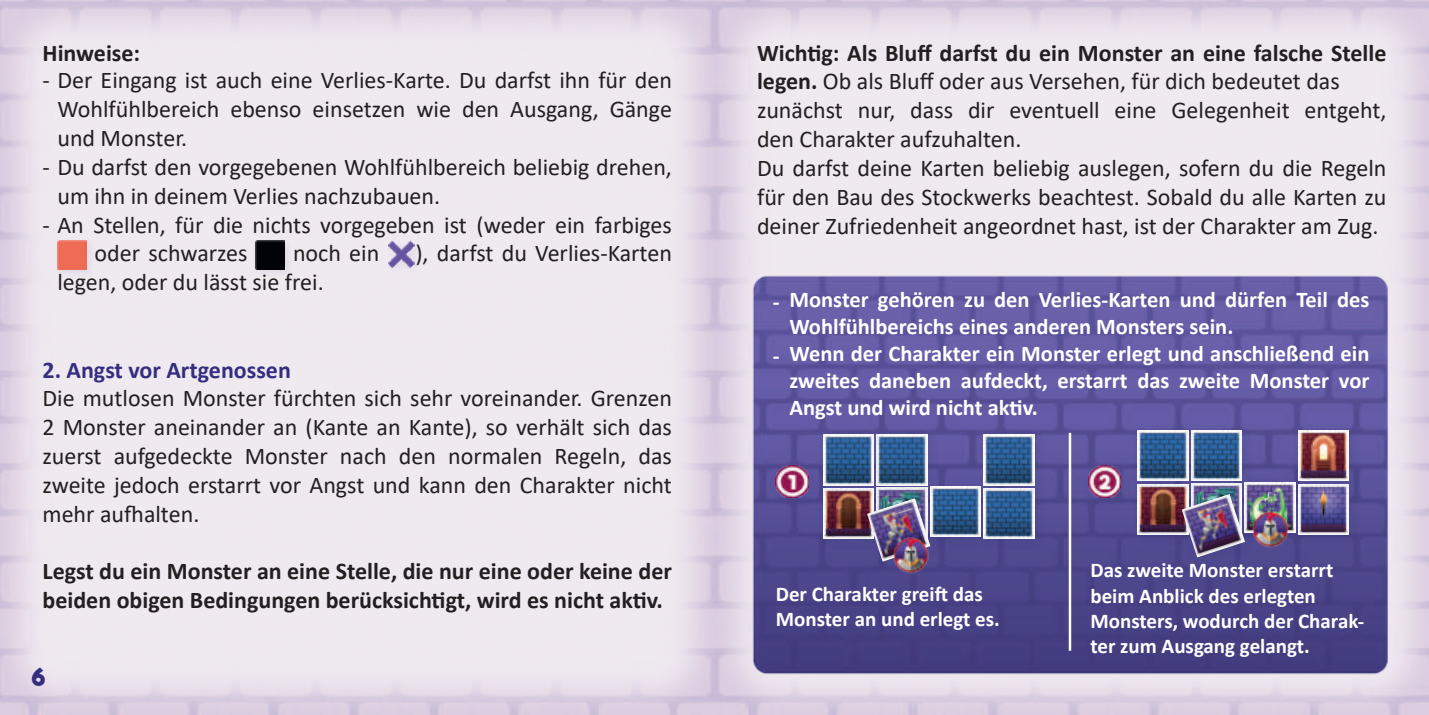
<style>
.page{position:relative;width:1429px;height:715px;background:#fff}
.page>*{position:absolute;margin:0;border:0;box-sizing:border-box;transform-origin:0 0}
.t1{font:24px/28.8px "Calibri";color:#231f20}
.t2{font:700 24px/28.8px "Calibri";color:#231f20}
.t3{font:700 24px "Calibri";color:#352e80}
.t4{font:700 24px "Riffic Free";color:#352e80}
.t5{font:700 22.5px/27px "Calibri";color:#fff}
.t6{font:700 21px/25.2px "Calibri";color:#fff}
.s1{font-weight:700}
</style>
<div class="page">
<img style="left:732px;top:161px;width:678px;height:530px">
<hr style="left:1068px;top:432px;width:3px;height:218px;background:#fff">
<div style="left:817px;top:429px;width:229px;height:143px;background:#2d3e71;opacity:.1"></div>
<div style="left:870px;top:429px;width:68px;height:67px;background:#2d3e71;opacity:.1"></div>
<img style="left:885px;top:435px;width:42px;height:50px">
<div style="left:924px;top:481px;width:68px;height:67px;background:#2d3e71;opacity:.1"></div>
<img style="left:930px;top:486px;width:47px;height:50px">
<div style="left:817px;top:483px;width:68px;height:67px;background:#4f498f"></div>
<img style="left:823px;top:496px;width:39px;height:42px">
<div style="left:817px;top:429px;width:68px;height:67px;background:#2d3e71;opacity:.1"></div>
<img style="left:823px;top:435px;width:50px;height:50px">
<div style="left:862px;top:493px;width:79px;height:79px;background:#2d3e71;opacity:.1"></div>
<img style="left:867px;top:498px;width:63px;height:63px">
<div style="left:977px;top:483px;width:68px;height:67px;background:#2d3e71;opacity:.1"></div>
<img style="left:984px;top:496px;width:50px;height:42px">
<div style="left:977px;top:429px;width:68px;height:67px;background:#2d3e71;opacity:.1"></div>
<img style="left:984px;top:435px;width:50px;height:50px">
<div style="left:1131px;top:425px;width:229px;height:143px;background:#2d3e71;opacity:.1"></div>
<div style="left:1185px;top:425px;width:68px;height:67px;background:#2d3e71;opacity:.1"></div>
<img style="left:1199px;top:430px;width:42px;height:50px">
<div style="left:1238px;top:477px;width:68px;height:67px;background:#2d3e71;opacity:.1"></div>
<img style="left:1245px;top:482px;width:47px;height:50px">
<div style="left:1131px;top:478px;width:68px;height:67px;background:#2d3e71;opacity:.1"></div>
<img style="left:1137px;top:492px;width:39px;height:42px">
<div style="left:1131px;top:425px;width:68px;height:67px;background:#2d3e71;opacity:.1"></div>
<img style="left:1137px;top:430px;width:51px;height:50px">
<div style="left:1176px;top:488px;width:80px;height:80px;background:#2d3e71;opacity:.1"></div>
<img style="left:1181px;top:494px;width:64px;height:63px">
<div style="left:1292px;top:478px;width:68px;height:67px;background:#2d3e71;opacity:.1"></div>
<img style="left:1298px;top:492px;width:50px;height:42px">
<div style="left:1292px;top:425px;width:68px;height:67px;background:#2d3e71;opacity:.1"></div>
<img style="left:1298px;top:430px;width:50px;height:51px">
<div style="left:770px;top:458px;width:50px;height:51px;background:#2d3e71;opacity:.1"></div>
<img style="left:776px;top:465px;width:32px;height:32px">
<div style="left:1083px;top:458px;width:49px;height:51px;background:#2d3e71;opacity:.1"></div>
<img style="left:1088px;top:465px;width:32px;height:32px">
<div style="left:54px;top:237px;width:42px;height:42px;background:#2d3e71;opacity:.1"></div>
<img style="left:57px;top:241px;width:29px;height:29px">
<div style="left:252px;top:237px;width:42px;height:42px;background:#2d3e71;opacity:.1"></div>
<img style="left:256px;top:241px;width:29px;height:29px">
<div style="left:384px;top:237px;width:40px;height:40px;background:#efe8ef"></div>
<img style="left:389px;top:241px;width:25px;height:26px">
<img style="left:1246px;top:507px;width:44px;height:42px">
<img style="left:887px;top:533px;width:44px;height:42px">
<p class="t2" style="left:43px;top:38px;width:99px">Hinweise:</p>
<p class="t1" style="left:57px;top:65px;width:616px;text-align:justify;text-indent:-15px">- Der Eingang ist auch eine Verlies-Karte. Du darfst ihn für den Wohlfühlbereich ebenso einsetzen wie den Ausgang, Gänge und Monster.</p>
<p class="t1" style="left:57px;top:152px;width:616px;text-indent:-15px">- Du darfst den vorgegebenen Wohlfühlbereich beliebig drehen, um ihn in deinem Verlies nachzubauen.</p>
<p class="t1" style="left:95px;top:209px;width:579px;text-indent:-52px">- An Stellen, für die nichts vorgegeben ist (weder ein farbiges oder schwarzes</p>
<p class="t1" style="left:293px;top:238px;width:88px">noch ein</p>
<p class="t1" style="left:415px;top:238px;width:258px">), darfst du Verlies-Karten</p>
<p class="t1" style="left:57px;top:267px;width:268px">legen, oder du lässt sie frei.</p>
<p class="t3" style="left:43px;top:352px;width:250px">2. Angst vor Artgenossen</p>
<p class="t1" style="left:43px;top:383px;width:631px;text-align:justify">Die mutlosen Monster fürchten sich sehr voreinander. Grenzen 2 Monster aneinander an (Kante an Kante), so verhält sich das zuerst aufgedeckte Monster nach den normalen Regeln, das zweite jedoch erstarrt vor Angst und kann den Charakter nicht mehr aufhalten.</p>
<p class="t2" style="left:43px;top:556px;width:631px">Legst du ein Monster an eine Stelle, die nur eine oder keine der beiden obigen Bedingungen berücksichtigt, wird es nicht aktiv.</p>
<p class="t4" style="left:32px;top:662px;width:15px">6</p>
<p class="t1" style="left:757px;top:38px;width:631px"><span class="s1">Wichtig: Als Bluff darfst du ein Monster an eine falsche Stelle legen.</span> Ob als Bluff oder aus Versehen, für dich bedeutet das zunächst nur, dass dir eventuell eine Gelegenheit entgeht, den Charakter aufzuhalten.<br>Du darfst deine Karten beliebig auslegen, sofern du die Regeln für den Bau des Stockwerks beachtest. Sobald du alle Karten zu deiner Zufriedenheit angeordnet hast, ist der Charakter am Zug.</p>
<p class="t5" style="left:789px;top:285px;width:581px;text-indent:-17px">- Monster gehören zu den Verlies-Karten und dürfen Teil des<br>Wohlfühlbereichs eines anderen Monsters sein.</p>
<p class="t5" style="left:789px;top:339px;width:581px;text-align:justify;text-indent:-17px">- Wenn der Charakter ein Monster erlegt und anschließend ein zweites daneben aufdeckt, erstarrt das zweite Monster vor Angst und wird nicht aktiv.</p>
<p class="t6" style="left:776px;top:581px;width:225px">Der Charakter greift das<br>Monster an und erlegt es.</p>
<p class="t6" style="left:1090px;top:557px;width:275px">Das zweite Monster erstarrt beim Anblick des erlegten<br>Monsters, wodurch der Charak&shy;ter zum Ausgang gelangt.</p>
</div>
